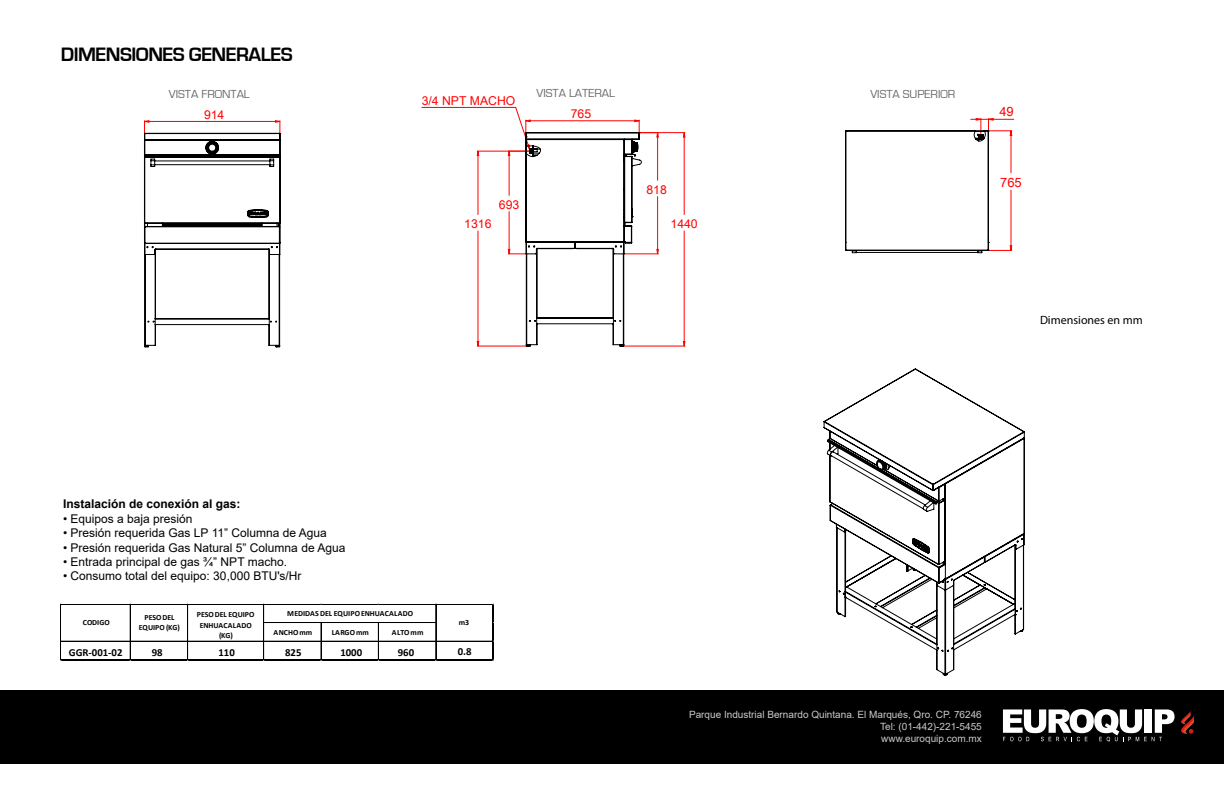
<style>
.page{position:relative;width:1224px;height:792px;background:#fff}
.page>*{position:absolute;margin:0;border:0;box-sizing:border-box;transform-origin:0 0}
.t1{font:700 20px "Eurostile";letter-spacing:-.025em;color:#000}
.t2{font:12.9px "Arial Unicode MS";color:#f00}
.t3{font:12.2px "Arial Unicode MS";color:#f00}
.t4{font:12px "Arial";color:#000}
.t5{font:12px "Eurostile";color:#666}
.t6{font:700 12px "Arial";color:#000}
.t7{font:12px "Myriad Pro";color:#000}
.t8{font:700 10.8px "Calibri";color:#000}
.t9{font:10px/12px "Arial";color:#cacaca;text-align:justify}
.t10{font:700 7.9px/10.8px "Calibri";letter-spacing:.005em;color:#000;text-align:center}
</style>
<div class="page">
<div style="left:0;top:690px;width:1224px;height:74px;background:#000"></div>
<svg style="left:1003px;top:709px;width:172px;height:33px"></svg>
<svg style="left:1181px;top:711px;width:13px;height:23px"></svg>
<hr style="left:61px;top:604px;width:433px;height:1px;background:#000">
<hr style="left:264px;top:622px;width:172px;height:1px;background:#000">
<hr style="left:264px;top:623px;width:172px;height:1px;background:#000">
<hr style="left:61px;top:641px;width:431px;height:1px;background:#000">
<hr style="left:61px;top:605px;width:1px;height:56px;background:#000">
<hr style="left:130px;top:605px;width:1px;height:54px;background:#000">
<hr style="left:187px;top:605px;width:1px;height:54px;background:#000">
<hr style="left:188px;top:605px;width:1px;height:54px;background:#000">
<hr style="left:263px;top:605px;width:1px;height:54px;background:#000">
<hr style="left:264px;top:605px;width:1px;height:54px;background:#000">
<hr style="left:321px;top:623px;width:1px;height:36px;background:#000">
<hr style="left:378px;top:623px;width:1px;height:36px;background:#000">
<hr style="left:436px;top:605px;width:1px;height:54px;background:#000">
<hr style="left:61px;top:659px;width:433px;height:2px;background:#000">
<hr style="left:492px;top:605px;width:2px;height:56px;background:#000">
<svg style="left:144px;top:120px;width:137px;height:227px"></svg>
<hr style="left:422px;top:107px;width:94px;height:1px;background:#f00">
<hr style="left:684px;top:133px;width:1px;height:82px;background:#f00">
<hr style="left:684px;top:231px;width:1px;height:115px;background:#f00">
<hr style="left:640px;top:132px;width:45px;height:1px;background:#f00">
<hr style="left:624px;top:346px;width:61px;height:1px;background:#f00">
<hr style="left:478px;top:231px;width:1px;height:115px;background:#f00">
<hr style="left:478px;top:151px;width:1px;height:64px;background:#f00">
<hr style="left:477px;top:346px;width:50px;height:1px;background:#f00">
<hr style="left:477px;top:151px;width:52px;height:1px;background:#f00">
<svg style="left:508px;top:107px;width:151px;height:240px"></svg>
<svg style="left:845px;top:118px;width:169px;height:135px"></svg>
<svg style="left:823px;top:368px;width:202px;height:308px"></svg>
<h1 class="t1" style="left:61px;top:44px;width:233px">DIMENSIONES GENERALES</h1>
<p class="t5" style="left:169px;top:87px;width:82px">VISTA FRONTAL</p>
<p class="t5" style="left:537px;top:87px;width:80px">VISTA LATERAL</p>
<p class="t5" style="left:870px;top:87px;width:86px">VISTA SUPERIOR</p>
<p class="t3" style="left:422px;top:91px;width:95px">3/4 NPT MACHO</p>
<p class="t3" style="left:204px;top:106px;width:22px">914</p>
<p class="t3" style="left:571px;top:105px;width:22px">765</p>
<p class="t3" style="left:464px;top:215px;width:29px">1316</p>
<p class="t3" style="left:499px;top:196px;width:22px">693</p>
<p class="t3" style="left:647px;top:181px;width:22px">818</p>
<p class="t3" style="left:671px;top:215px;width:29px">1440</p>
<p class="t2" style="left:999px;top:103px;width:16px">49</p>
<p class="t2" style="left:1000px;top:173px;width:23px">765</p>
<p class="t7" style="left:1040px;top:313px;width:104px">Dimensiones en mm</p>
<p class="t6" style="left:63px;top:496px;width:179px">Instalación de conexión al gas:</p>
<p class="t4" style="left:63px;top:510px;width:131px">• Equipos a baja presión</p>
<p class="t4" style="left:63px;top:525px;width:265px">• Presión requerida Gas LP 11” Columna de Agua</p>
<p class="t4" style="left:63px;top:539px;width:284px">• Presión requerida Gas Natural 5” Columna de Agua</p>
<p class="t4" style="left:63px;top:553px;width:226px">• Entrada principal de gas ¾” NPT macho.</p>
<p class="t4" style="left:63px;top:568px;width:240px">• Consumo total del equipo: 30,000 BTU's/Hr</p>
<p class="t10" style="left:83px;top:617px;width:28px">CODIGO</p>
<p class="t10" style="left:139px;top:612px;width:43px">PESODEL<br>EQUIPO(KG)</p>
<p class="t10" style="left:197px;top:609px;width:59px">PESODEL EQUIPO<br>ENHUACALADO (KG)</p>
<p class="t10" style="left:287px;top:608px;width:127px">MEDIDAS DEL EQUIPOENHUACALADO</p>
<p class="t10" style="left:274px;top:627px;width:40px">ANCHO mm</p>
<p class="t10" style="left:332px;top:627px;width:39px">LARGO mm</p>
<p class="t10" style="left:392px;top:627px;width:33px">ALTO mm</p>
<p class="t10" style="left:459px;top:617px;width:12px">m3</p>
<p class="t8" style="left:69px;top:645px;width:55px">GGR-001-02</p>
<p class="t8" style="left:152px;top:645px;width:12px">98</p>
<p class="t8" style="left:218px;top:645px;width:18px">110</p>
<p class="t8" style="left:285px;top:645px;width:18px">825</p>
<p class="t8" style="left:340px;top:645px;width:23px">1000</p>
<p class="t8" style="left:398px;top:645px;width:18px">960</p>
<p class="t8" style="left:458px;top:644px;width:15px">0.8</p>
<p class="t9" style="left:880px;top:708px;width:103px;text-indent:-191px">Parque Industrial Bernardo Quintana. El Marqués, Qro. CP. 76246<br>Tel: (01-442)-221-5455 www.euroquip.com.mx</p>
</div>
